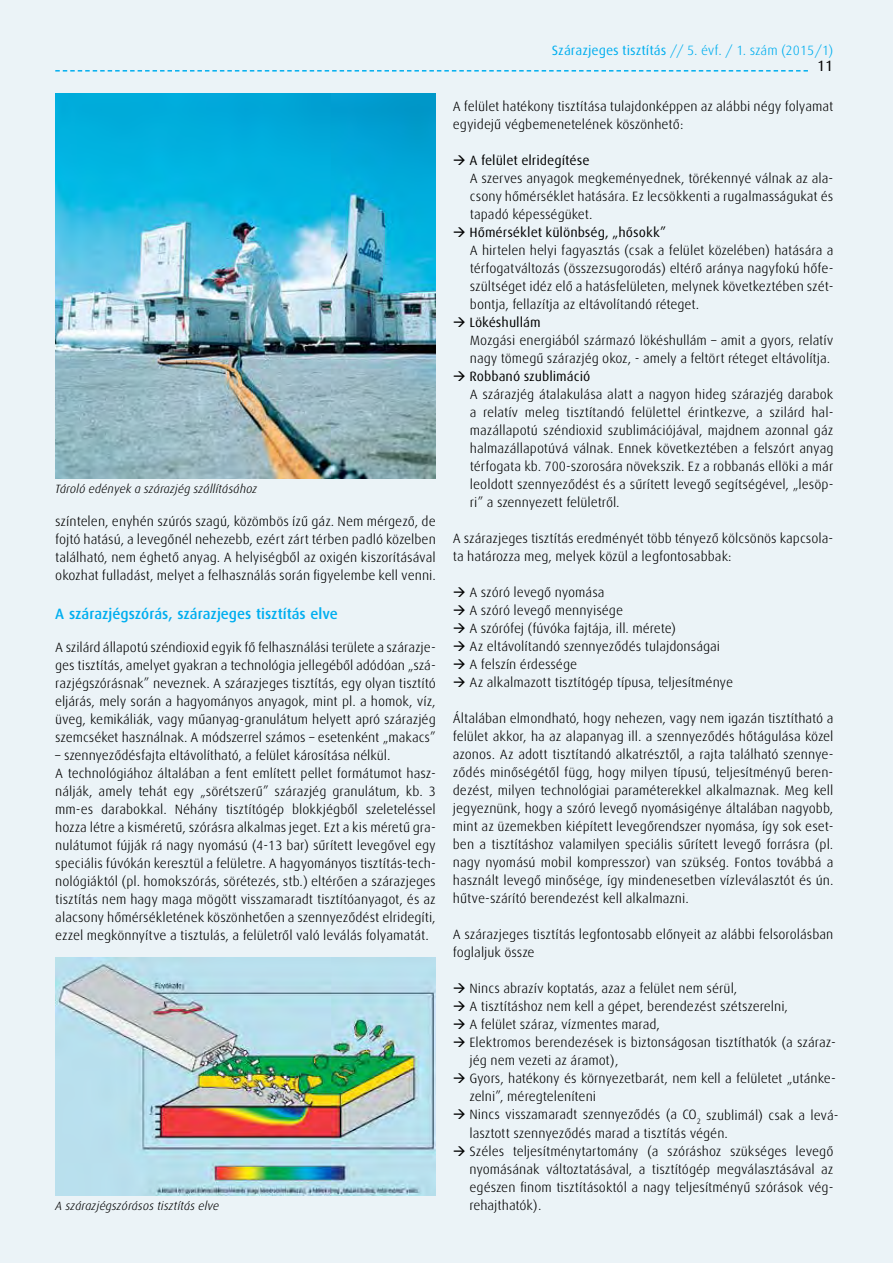
<style>
.page{position:relative;width:893px;height:1263px;background:#ebf3f7}
.page>*{position:absolute;margin:0;border:0;box-sizing:border-box;transform-origin:0 0}
.t1{font:500 15px "Linde Dax Global";color:#00aeef}
.t2{font:15px "Linde Dax Global";color:#000}
.t3{font:300 13.5px/18px "Linde Dax Global";color:#000}
.t4{font:300 13.5px "Linde Dax Global";color:#00aeef}
.t5{font:italic 300 12px "Linde Dax Global";color:#000}
.s1{font-weight:400}
</style>
<div class="page">
<svg style="left:55px;top:70px;width:753px;height:2px"></svg>
<img style="left:55px;top:957px;width:381px;height:239px">
<img style="left:55px;top:94px;width:381px;height:385px">
<p class="t5" style="left:55px;top:482px;width:203px">Tároló edények a szárazjég szállításához</p>
<p class="t3" style="left:55px;top:512px;width:382px;text-align:justify">színtelen, enyhén szúrós szagú, közömbös ízű gáz. Nem mérgező, de fojtó hatású, a levegőnél nehezebb, ezért zárt térben padló közelben található, nem éghető anyag. A helyiségből az oxigén kiszorításával okozhat fulladást, melyet a felhasználás során figyelembe kell venni.</p>
<p class="t1" style="left:55px;top:605px;width:284px">A szárazjégszórás, szárazjeges tisztítás elve</p>
<p class="t3" style="left:55px;top:638px;width:382px;text-align:justify">A szilárd állapotú széndioxid egyik fő felhasználási területe a szárazje&shy;ges tisztítás, amelyet gyakran a technológia jellegéből adódóan „szá&shy;razjégszórásnak” neveznek. A szárazjeges tisztítás, egy olyan tisztító eljárás, mely során a hagyományos anyagok, mint pl. a homok, víz, üveg, kemikáliák, vagy műanyag-granulátum helyett apró szárazjég szemcséket használnak. A módszerrel számos – esetenként „makacs”</p>
<p class="t3" style="left:55px;top:746px;width:382px">– szennyeződésfajta eltávolítható, a felület károsítása nélkül.<br>A technológiához általában a fent említett pellet formátumot hasz&shy;nálják, amely tehát egy „sörétszerű” szárazjég granulátum, kb. 3 mm-es darabokkal. Néhány tisztítógép blokkjégből szeleteléssel hozza létre a kisméretű, szórásra alkalmas jeget. Ezt a kis méretű gra&shy;nulátumot fújják rá nagy nyomású (4-13 bar) sűrített levegővel egy speciális fúvókán keresztül a felületre. A hagyományos tisztítás-tech&shy;nológiáktól (pl. homokszórás, sörétezés, stb.) eltérően a szárazjeges tisztítás nem hagy maga mögött visszamaradt tisztítóanyagot, és az alacsony hőmérsékletének köszönhetően a szennyeződést elridegíti, ezzel megkönnyítve a tisztulás, a felületről való leválás folyamatát.</p>
<p class="t5" style="left:55px;top:1199px;width:165px">A szárazjégszórásos tisztítás elve</p>
<p class="t4" style="left:552px;top:43px;width:283px"><span class="s1">Szárazjeges tisztítás</span> // 5. évf. / 1. szám (2015/1)</p>
<p class="t2" style="left:817px;top:57px;width:18px">11</p>
<p class="t3" style="left:453px;top:98px;width:382px">A felület hatékony tisztítása tulajdonképpen az alábbi négy folyamat egyidejű végbemenetelének köszönhető:</p>
<p class="t3" style="left:470px;top:152px;width:365px;text-indent:-17px">→ <span class="s1">A felület elridegítése<br></span>A szerves anyagok megkeményednek, törékennyé válnak az ala&shy;csony hőmérséklet hatására. Ez lecsökkenti a rugalmasságukat és tapadó képességüket.</p>
<p class="t3" style="left:470px;top:224px;width:365px;text-indent:-17px">→ <span class="s1">Hőmérséklet különbség, „hősokk”<br></span>A hirtelen helyi fagyasztás (csak a felület közelében) hatására a térfogatváltozás (összezsugorodás) eltérő aránya nagyfokú hőfe&shy;szültséget idéz elő a hatásfelületen, melynek következtében szét&shy;bontja, fellazítja az eltávolítandó réteget.</p>
<p class="t3" style="left:470px;top:314px;width:365px;text-indent:-17px">→ <span class="s1">Lökéshullám<br></span>Mozgási energiából származó lökéshullám – amit a gyors, relatív nagy tömegű szárazjég okoz, - amely a feltört réteget eltávolítja.</p>
<p class="t3" style="left:470px;top:368px;width:365px;text-indent:-17px">→ <span class="s1">Robbanó szublimáció<br></span>A szárazjég átalakulása alatt a nagyon hideg szárazjég darabok a relatív meleg tisztítandó felülettel érintkezve, a szilárd hal&shy;mazállapotú széndioxid szublimációjával, majdnem azonnal gáz halmazállapotúvá válnak. Ennek következtében a felszórt anyag térfogata kb. 700-szorosára növekszik. Ez a robbanás ellöki a már leoldott szennyeződést és a sűrített levegő segítségével, „lesöp&shy;ri” a szennyezett felületről.</p>
<p class="t3" style="left:453px;top:530px;width:382px">A szárazjeges tisztítás eredményét több tényező kölcsönös kapcsola&shy;ta határozza meg, melyek közül a legfontosabbak:</p>
<p class="t3" style="left:453px;top:584px;width:153px">→ A szóró levegő nyomása</p>
<p class="t3" style="left:453px;top:602px;width:172px">→ A szóró levegő mennyisége</p>
<p class="t3" style="left:453px;top:620px;width:225px">→ A szórófej (fúvóka fajtája, ill. mérete)</p>
<p class="t3" style="left:453px;top:638px;width:269px">→ Az eltávolítandó szennyeződés tulajdonságai</p>
<p class="t3" style="left:453px;top:656px;width:126px">→ A felszín érdessége</p>
<p class="t3" style="left:453px;top:674px;width:282px">→ Az alkalmazott tisztítógép típusa, teljesítménye</p>
<p class="t3" style="left:453px;top:710px;width:382px;text-align:justify">Általában elmondható, hogy nehezen, vagy nem igazán tisztítható a felület akkor, ha az alapanyag ill. a szennyeződés hőtágulása közel azonos. Az adott tisztítandó alkatrésztől, a rajta található szennye&shy;ződés minőségétől függ, hogy milyen típusú, teljesítményű beren&shy;dezést, milyen technológiai paraméterekkel alkalmaznak. Meg kell jegyeznünk, hogy a szóró levegő nyomásigénye általában nagyobb, mint az üzemekben kiépített levegőrendszer nyomása, így sok eset&shy;ben a tisztításhoz valamilyen speciális sűrített levegő forrásra (pl. nagy nyomású mobil kompresszor) van szükség. Fontos továbbá a használt levegő minősége, így mindenesetben vízleválasztót és ún. hűtve-szárító berendezést kell alkalmazni.</p>
<p class="t3" style="left:453px;top:926px;width:382px">A szárazjeges tisztítás legfontosabb előnyeit az alábbi felsorolásban foglaljuk össze</p>
<p class="t3" style="left:453px;top:980px;width:286px">→ Nincs abrazív koptatás, azaz a felület nem sérül,</p>
<p class="t3" style="left:453px;top:998px;width:337px">→ A tisztításhoz nem kell a gépet, berendezést szétszerelni,</p>
<p class="t3" style="left:453px;top:1016px;width:209px">→ A felület száraz, vízmentes marad,</p>
<p class="t3" style="left:469px;top:1034px;width:368px;text-indent:-17px">→ Elektromos berendezések is biztonságosan tisztíthatók (a száraz&shy;jég nem vezeti az áramot),</p>
<p class="t3" style="left:469px;top:1070px;width:368px;text-indent:-17px">→ Gyors, hatékony és környezetbarát, nem kell a felületet „utánke&shy;zelni”, méregteleníteni</p>
<p class="t3" style="left:469px;top:1105px;width:371px;text-indent:-17px">→ Nincs visszamaradt szennyeződés (a CO<sub>2</sub> szublimál) csak a levá&shy;lasztott szennyeződés marad a tisztítás végén.</p>
<p class="t3" style="left:469px;top:1142px;width:365px;text-align:justify;text-indent:-17px">→ Széles teljesítménytartomány (a szóráshoz szükséges levegő nyomásának változtatásával, a tisztítógép megválasztásával az egészen finom tisztításoktól a nagy teljesítményű szórások vég&shy;rehajthatók).</p>
</div>
